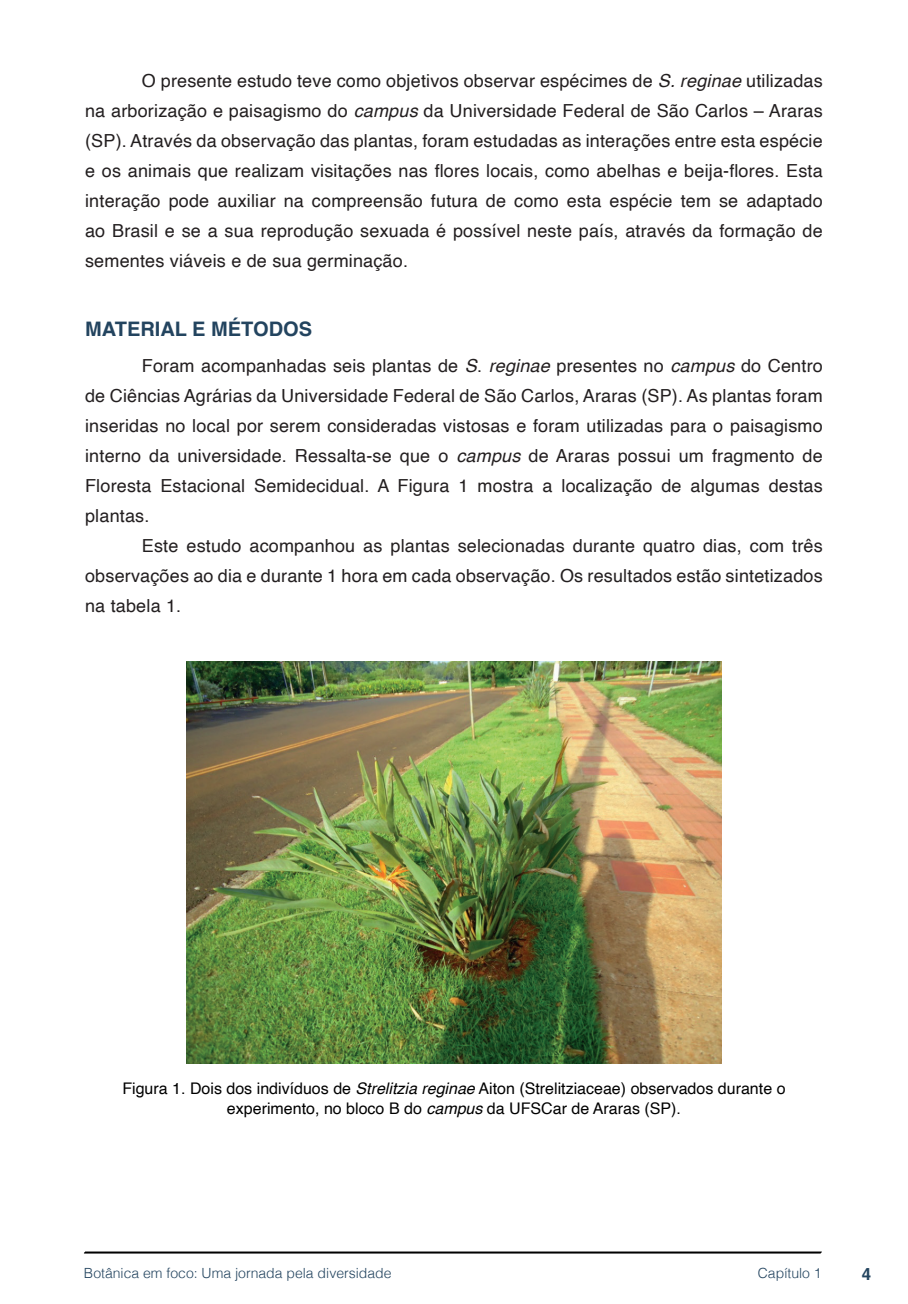
<style>
.page{position:relative;width:908px;height:1304px;background:#fff}
.page>*{position:absolute;margin:0;border:0;box-sizing:border-box;transform-origin:0 0}
.TITULOS{font:700 20px "Helvetica";color:#23445f}
.txt{font:18px/30px "Helvetica";letter-spacing:.01em;color:#231f20;text-align:justify}
.t1{font:700 16.8px "Helvetica";color:#23445f}
.imagens_graf_tab{font:16px/19.2px "Helvetica";color:#000;text-align:center}
.t2{font:300 14px "Helvetica";color:#23445f}
.s1{font-style:italic}
</style>
<div class="page">
<svg style="left:84px;top:1251px;width:737px;height:3px;background:#515151"></svg>
<img style="left:186px;top:662px;width:535px;height:402px">
<p class="txt" style="left:85px;top:66px;width:738px;text-indent:57px">O presente estudo teve como objetivos observar espécimes de <span class="s1">S. reginae</span> utilizadas na arborização e paisagismo do <span class="s1">campus</span> da Universidade Federal de São Carlos – Araras (SP). Através da observação das plantas, foram estudadas as interações entre esta espécie e os animais que realizam visitações nas flores locais, como abelhas e beija-flores. Esta interação pode auxiliar na compreensão futura de como esta espécie tem se adaptado ao Brasil e se a sua reprodução sexuada é possível neste país, através da formação de sementes viáveis e de sua germinação.</p>
<p class="TITULOS" style="left:85px;top:317px;width:228px">MATERIAL E MÉTODOS</p>
<p class="txt" style="left:85px;top:351px;width:739px;text-indent:57px">Foram acompanhadas seis plantas de <span class="s1">S</span>. <span class="s1">reginae</span> presentes no <span class="s1">campus</span> do Centro de Ciências Agrárias da Universidade Federal de São Carlos, Araras (SP). As plantas foram inseridas no local por serem consideradas vistosas e foram utilizadas para o paisagismo interno da universidade. Ressalta-se que o <span class="s1">campus</span> de Araras possui um fragmento de Floresta Estacional Semidecidual. A Figura 1 mostra a localização de algumas destas plantas.</p>
<p class="txt" style="left:85px;top:531px;width:738px;text-indent:57px">Este estudo acompanhou as plantas selecionadas durante quatro dias, com três observações ao dia e durante 1 hora em cada observação. Os resultados estão sintetizados na tabela 1.</p>
<p class="imagens_graf_tab" style="left:122px;top:1080px;width:664px">Figura 1. Dois dos indivíduos de <span class="s1">Strelitzia reginae</span> Aiton (Strelitziaceae) observados durante o experimento, no bloco B do <span class="s1">campus</span> da UFSCar de Araras (SP).</p>
<p class="t2" style="left:84px;top:1261px;width:309px">Botânica em foco: Uma jornada pela diversidade</p>
<p class="t2" style="left:757px;top:1261px;width:65px">Capítulo 1</p>
<p class="t1" style="left:861px;top:1264px;width:11px">4</p>
</div>
